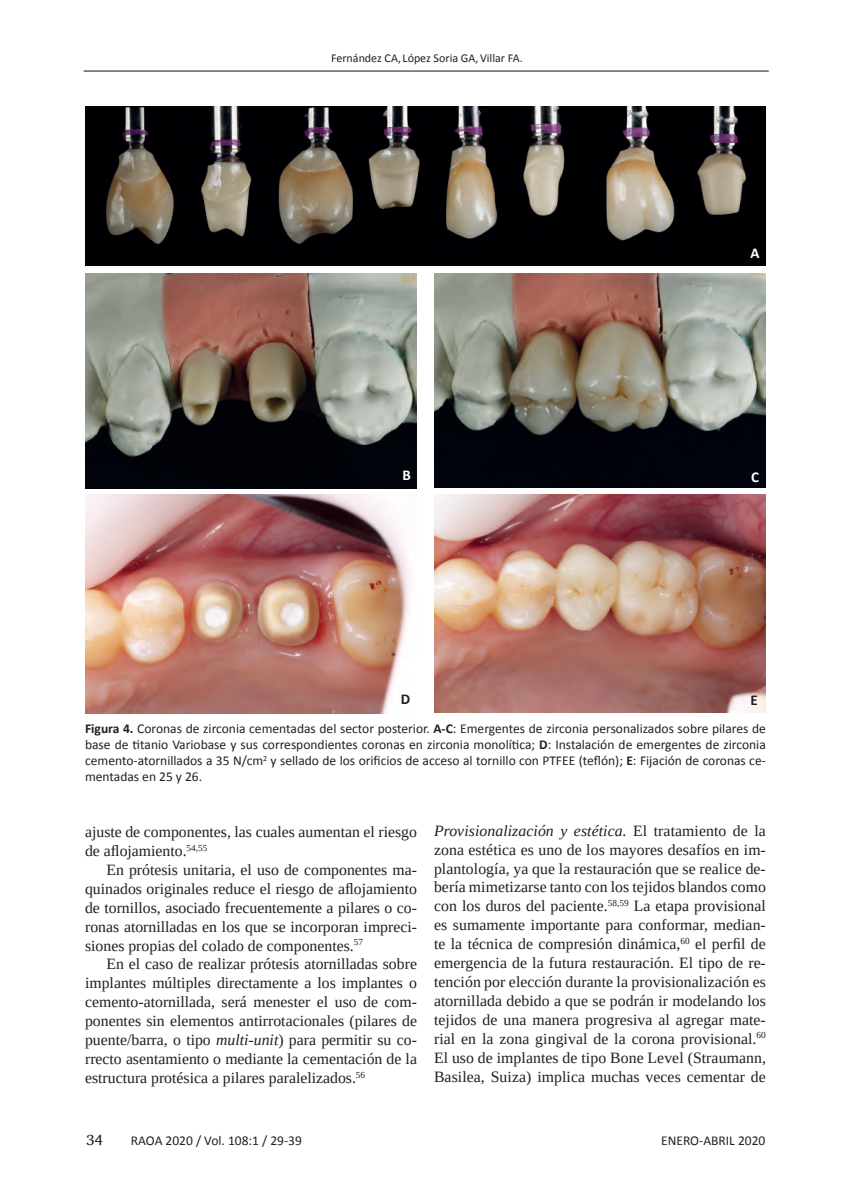
<style>
.page{position:relative;width:851px;height:1191px;background:#fff}
.page>*{position:absolute;margin:0;border:0;box-sizing:border-box;transform-origin:0 0}
.t1{font:15.75px/18.9px "Liberation Serif";color:#231f20;text-align:justify}
.t2{font:700 15px "Calibri";color:#fff}
.t3{font:15px "Charis SIL";color:#231f20}
.t4{font:700 15px "Calibri";color:#231f20}
.t5{font:13.5px/16.2px "Calibri";color:#231f20;text-align:justify}
.t6{font:12px "Calibri";color:#231f20}
.s1{font-weight:700}
.s2{font-style:italic}
</style>
<div class="page">
<hr style="left:84px;top:71px;width:684px;height:1px;background:#231f20">
<img style="left:85px;top:495px;width:325px;height:218px">
<img style="left:85px;top:106px;width:680px;height:160px">
<img style="left:85px;top:273px;width:332px;height:215px">
<img style="left:434px;top:273px;width:331px;height:215px">
<img style="left:434px;top:495px;width:331px;height:218px">
<p class="t6" style="left:331px;top:50px;width:193px">Fernández CA, López Soria GA,Villar FA.</p>
<p class="t2" style="left:750px;top:244px;width:11px">A</p>
<p class="t2" style="left:402px;top:465px;width:10px">B</p>
<p class="t2" style="left:751px;top:467px;width:9px">C</p>
<p class="t4" style="left:401px;top:689px;width:11px">D</p>
<p class="t4" style="left:750px;top:690px;width:9px">E</p>
<p class="t5" style="left:85px;top:720px;width:682px"><span class="s1">Figura 4.</span> Coronas de zirconia cementadas del sector posterior. <span class="s1">A-C</span>: Emergentes de zirconia personalizados sobre pilares de base de titanio Variobase y sus correspondientes coronas en zirconia monolítica; <span class="s1">D</span>: Instalación de emergentes de zirconia cemento-atornillados a 35 N/cm<sup>2</sup> y sellado de los orificios de acceso al tornillo con PTFEE (teflón); <span class="s1">E</span>: Fijación de coronas ce&shy;mentadas en 25 y 26.</p>
<p class="t1" style="left:85px;top:822px;width:333px">ajuste de componentes, las cuales aumentan el riesgo de aflojamiento.<sup>54,55</sup></p>
<p class="t1" style="left:85px;top:860px;width:333px;text-indent:21px">En prótesis unitaria, el uso de componentes ma&shy;quinados originales reduce el riesgo de aflojamiento de tornillos, asociado frecuentemente a pilares o co&shy;ronas atornilladas en los que se incorporan impreci&shy;siones propias del colado de componentes.<sup>57</sup></p>
<p class="t1" style="left:85px;top:954px;width:333px;text-indent:21px">En el caso de realizar prótesis atornilladas sobre implantes múltiples directamente a los implantes o cemento-atornillada, será menester el uso de com&shy;ponentes sin elementos antirrotacionales (pilares de puente/barra, o tipo <span class="s2">multi-unit</span>) para permitir su co&shy;rrecto asentamiento o mediante la cementación de la estructura protésica a pilares paralelizados.<sup>56</sup></p>
<p class="t1" style="left:434px;top:821px;width:333px"><span class="s2">Provisionalización y estética.</span> El tratamiento de la zona estética es uno de los mayores desafíos en im&shy;plantología, ya que la restauración que se realice de&shy;bería mimetizarse tanto con los tejidos blandos como con los duros del paciente.<sup>58,59</sup> La etapa provisional es sumamente importante para conformar, median&shy;te la técnica de compresión dinámica,<sup>60</sup> el perfil de emergencia de la futura restauración. El tipo de re&shy;tención por elección durante la provisionalización es atornillada debido a que se podrán ir modelando los tejidos de una manera progresiva al agregar mate&shy;rial en la zona gingival de la corona provisional.<sup>60<br></sup>El uso de implantes de tipo Bone Level (Straumann, Basilea, Suiza) implica muchas veces cementar de</p>
<p class="t3" style="left:86px;top:1131px;width:18px">34</p>
<p class="t5" style="left:131px;top:1132px;width:172px">RAOA 2020 / Vol. 108:1 / 29-39</p>
<p class="t5" style="left:661px;top:1132px;width:106px">ENERO-ABRIL 2020</p>
</div>
